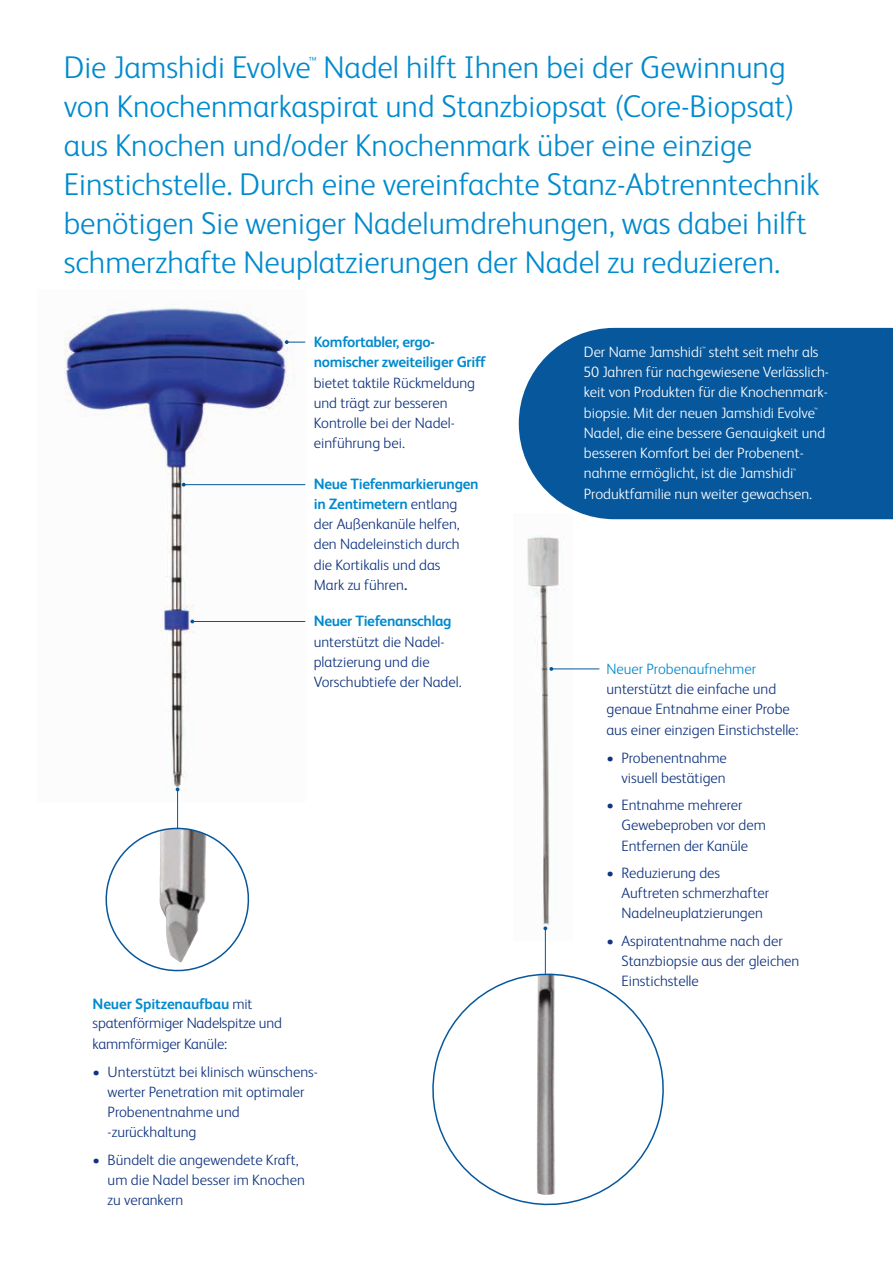
<style>
.page{position:relative;width:893px;height:1263px;background:#fff}
.page>*{position:absolute;margin:0;border:0;box-sizing:border-box;transform-origin:0 0}
.Subhead_1{font:300 31.5px/39px "FS Albert Pro";color:#008ace}
.Body{font:300 15px/20.2px "FS Albert Pro";color:#10347f}
.Body-2{font:300 15px/20.2px "FS Albert Pro";color:#fff;text-align:justify}
.Subhead_1-2{font:300 13.2px "FS Albert Pro";color:#008ace}
.Body-3{font:300 6.3px "FS Albert Pro";color:#fff}
.s1{font-weight:700;color:#008ace}
.s2{font-weight:700}
.s3{color:#008ace}
</style>
<div class="page">
<img style="left:64px;top:303px;width:241px;height:498px">
<svg style="left:105px;top:821px;width:145px;height:151px"></svg>
<hr style="left:177px;top:789px;width:1px;height:39px;background:#06579c">
<hr style="left:184px;top:484px;width:121px;height:1px;background:#06579c">
<svg style="left:182px;top:483px;width:4px;height:4px"></svg>
<svg style="left:285px;top:340px;width:20px;height:4px"></svg>
<hr style="left:192px;top:621px;width:113px;height:1px;background:#06579c">
<svg style="left:190px;top:619px;width:4px;height:4px"></svg>
<img style="left:527px;top:536px;width:45px;height:404px">
<hr style="left:545px;top:928px;width:1px;height:47px;background:#06579c">
<svg style="left:543px;top:926px;width:4px;height:4px"></svg>
<hr style="left:551px;top:668px;width:48px;height:1px;background:#06579c">
<svg style="left:549px;top:667px;width:4px;height:4px"></svg>
<svg style="left:432px;top:959px;width:232px;height:247px"></svg>
<svg style="left:519px;top:328px;width:374px;height:191px;fill:#06579c"></svg>
<p class="Subhead_1" style="left:64px;top:46px;width:723px">Die Jamshidi Evolve Nadel hilft Ihnen bei der Gewinnung</p>
<p class="Subhead_1-2" style="left:309px;top:52px;width:9px">™</p>
<p class="Subhead_1" style="left:64px;top:85px;width:757px">von Knochenmarkaspirat und Stanzbiopsat (Core-Biopsat) aus Knochen und/oder Knochenmark über eine einzige Einstichstelle. Durch eine vereinfachte Stanz-Abtrenntechnik benötigen Sie weniger Nadelumdrehungen, was dabei hilft schmerzhafte Neuplatzierungen der Nadel zu reduzieren.</p>
<p class="Body" style="left:314px;top:331px;width:173px"><span class="s1">Komfortabler, ergo&shy;nomischer zweiteiliger Griff </span>bietet taktile Rückmeldung und trägt zur besseren<br>Kontrolle bei der Nadel&shy;einführung bei.</p>
<p class="Body" style="left:314px;top:472px;width:166px"><span class="s1">Neue Tiefenmarkierungen in Zentimetern</span> entlang der Außenkanüle helfen, den Nadeleinstich durch die Kortikalis und das<br>Mark zu führen<span class="s2">.</span></p>
<p class="Body" style="left:314px;top:610px;width:149px"><span class="s1">Neuer Tiefenanschlag </span>unterstützt die Nadel&shy;platzierung und die<br>Vorschubtiefe der Nadel.</p>
<p class="Body" style="left:93px;top:993px;width:191px;line-height:19.8px"><span class="s1">Neuer Spitzenaufbau</span> mit spatenförmiger Nadelspitze und kammförmiger Kanüle:</p>
<p class="Body" style="left:108px;top:1060px;width:212px;text-indent:-15px">• Unterstützt bei klinisch wünschens&shy;werter Penetration mit optimaler<br>Probenentnahme und -zurückhaltung</p>
<p class="Body" style="left:108px;top:1148px;width:199px;text-indent:-15px">• Bündelt die angewendete Kraft, um die Nadel besser im Knochen zu verankern</p>
<p class="Body-2" style="left:584px;top:341px;width:236px">Der Name Jamshidi steht seit mehr als</p>
<p class="Body-3" style="left:702px;top:345px;width:5px">™</p>
<p class="Body-2" style="left:584px;top:361px;width:247px">50 Jahren für nachgewiesene Verlässlich&shy;keit von Produkten für die Knochenmark&shy;biopsie. Mit der neuen Jamshidi Evolve</p>
<p class="Body-3" style="left:814px;top:405px;width:5px">™</p>
<p class="Body-2" style="left:584px;top:422px;width:243px;text-align:left">Nadel, die eine bessere Genauigkeit und besseren Komfort bei der Probenent&shy;nahme ermöglicht, ist die Jamshidi</p>
<p class="Body-3" style="left:793px;top:466px;width:5px">™</p>
<p class="Body-2" style="left:584px;top:482px;width:230px">Produktfamilie nun weiter gewachsen.</p>
<p class="Body" style="left:606px;top:658px;width:194px"><span class="s3">Neuer Probenaufnehmer </span>unterstützt die einfache und genaue Entnahme einer Probe aus einer einzigen Einstichstelle:</p>
<p class="Body" style="left:606px;top:746px;width:122px;text-align:right">• Probenentnahme visuell bestätigen</p>
<p class="Body" style="left:621px;top:794px;width:146px;text-indent:-15px">• Entnahme mehrerer<br>Gewebeproben vor dem<br>Entfernen der Kanüle</p>
<p class="Body" style="left:621px;top:862px;width:149px;text-indent:-15px">• Reduzierung des<br>Auftreten schmerzhafter<br>Nadelneuplatzierungen</p>
<p class="Body" style="left:621px;top:929px;width:179px;text-indent:-15px">• Aspiratentnahme nach der<br>Stanzbiopsie aus der gleichen<br>Einstichstelle</p>
</div>
